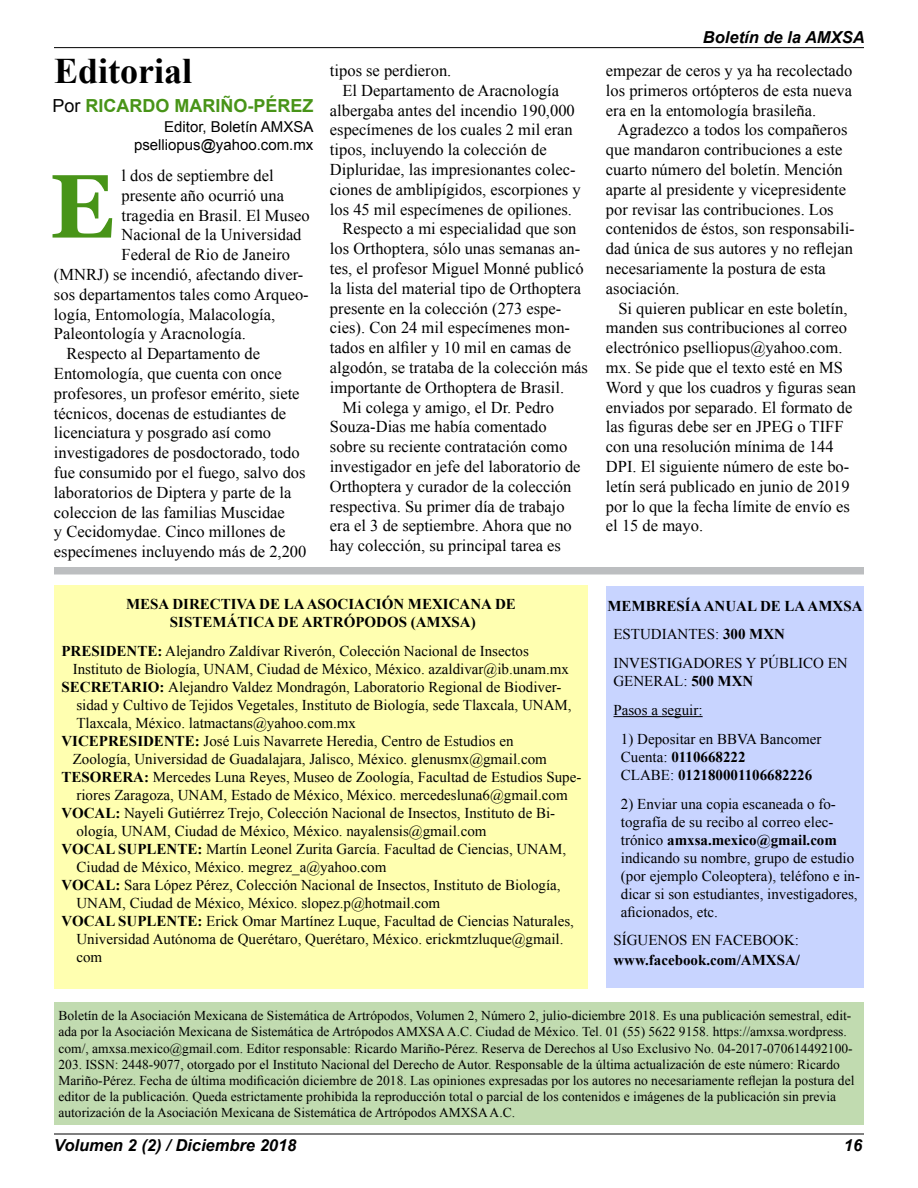
<style>
.page{position:relative;width:918px;height:1188px;background:#fff}
.page>*{position:absolute;margin:0;border:0;box-sizing:border-box;transform-origin:0 0}
.t1{font:700 90px "Georgia";color:#489418}
.t2{font:700 36px "Times New Roman";color:#000}
.t3{font:700 18px "Arial";color:#489418}
.t4{font:16.5px/19.8px "Times New Roman";color:#000}
.t5{font:italic 700 16.5px "Arial";color:#000}
.t6{font:15px/18px "Times New Roman";color:#000}
.t7{font:700 15px/18px "Times New Roman";color:#000;text-align:center}
.t8{font:15px/18px "Arial";color:#000;text-align:right}
.t9{font:13.5px/16.2px "Times New Roman";color:#000}
.s1{font-weight:400;color:#000}
.s2{font-weight:700}
</style>
<div class="page">
<hr style="left:54px;top:47px;width:810px;height:1px;background:#000">
<hr style="left:54px;top:1134px;width:810px;height:1px;background:#000">
<div style="left:54px;top:567px;width:810px;height:7px;background:#bcbec0"></div>
<div style="left:54px;top:585px;width:534px;height:403px;background:#ffffb0"></div>
<div style="left:606px;top:586px;width:258px;height:402px;background:#c8d4ff"></div>
<hr style="left:614px;top:716px;width:89px;height:1px;background:#000">
<div style="left:54px;top:1002px;width:810px;height:123px;background:#c1dbb0"></div>
<h2 class="t2" style="left:54px;top:46px;width:140px">Editorial</h2>
<p class="t3" style="left:52px;top:94px;width:262px"><span class="s1">Por</span> RICARDO MARIÑO-PÉREZ</p>
<p class="t8" style="left:134px;top:118px;width:181px">Editor, Boletín AMXSA pselliopus@yahoo.com.mx</p>
<p class="t4" style="left:122px;top:165px;width:154px">l dos de septiembre del</p>
<p class="t4" style="left:122px;top:185px;width:164px">presente año ocurrió una</p>
<p class="t4" style="left:122px;top:205px;width:190px">tragedia en Brasil. El Museo</p>
<p class="t4" style="left:122px;top:225px;width:182px">Nacional de la Universidad</p>
<p class="t4" style="left:122px;top:244px;width:170px">Federal de Rio de Janeiro</p>
<p class="t4" style="left:54px;top:264px;width:251px">(MNRJ) se incendió, afectando diver-</p>
<p class="t4" style="left:54px;top:284px;width:256px">sos departamentos tales como Arqueo-</p>
<p class="t4" style="left:54px;top:304px;width:223px">logía, Entomología, Malacología,</p>
<p class="t4" style="left:54px;top:324px;width:194px">Paleontología y Aracnología.</p>
<p class="t4" style="left:66px;top:343px;width:195px">Respecto al Departamento de</p>
<p class="t4" style="left:54px;top:363px;width:229px">Entomología, que cuenta con once</p>
<p class="t4" style="left:54px;top:383px;width:247px">profesores, un profesor emérito, siete</p>
<p class="t4" style="left:54px;top:403px;width:234px">técnicos, docenas de estudiantes de</p>
<p class="t4" style="left:54px;top:423px;width:219px">licenciatura y posgrado así como</p>
<p class="t4" style="left:54px;top:442px;width:247px">investigadores de posdoctorado, todo</p>
<p class="t4" style="left:54px;top:462px;width:253px">fue consumido por el fuego, salvo dos</p>
<p class="t4" style="left:54px;top:482px;width:239px">laboratorios de Diptera y parte de la</p>
<p class="t4" style="left:54px;top:502px;width:232px">coleccion de las familias Muscidae</p>
<p class="t4" style="left:54px;top:522px;width:233px">y Cecidomydae. Cinco millones de</p>
<p class="t4" style="left:54px;top:541px;width:254px">especímenes incluyendo más de 2,200</p>
<h1 class="t1" style="left:50px;top:139px;width:66px">E</h1>
<p class="t4" style="left:330px;top:60px;width:123px">tipos se perdieron.</p>
<p class="t4" style="left:342px;top:80px;width:218px">El Departamento de Aracnología</p>
<p class="t4" style="left:330px;top:100px;width:246px">albergaba antes del incendio 190,000</p>
<p class="t4" style="left:330px;top:120px;width:244px">especímenes de los cuales 2 mil eran</p>
<p class="t4" style="left:330px;top:139px;width:218px">tipos, incluyendo la colección de</p>
<p class="t4" style="left:330px;top:159px;width:247px">Dipluridae, las impresionantes colec-</p>
<p class="t4" style="left:330px;top:179px;width:252px">ciones de amblipígidos, escorpiones y</p>
<p class="t4" style="left:330px;top:199px;width:243px">los 45 mil especímenes de opiliones.</p>
<p class="t4" style="left:342px;top:219px;width:236px">Respecto a mi especialidad que son</p>
<p class="t4" style="left:330px;top:238px;width:252px">los Orthoptera, sólo unas semanas an-</p>
<p class="t4" style="left:330px;top:258px;width:255px">tes, el profesor Miguel Monné publicó</p>
<p class="t4" style="left:330px;top:278px;width:253px">la lista del material tipo de Orthoptera</p>
<p class="t4" style="left:330px;top:298px;width:233px">presente en la colección (273 espe-</p>
<p class="t4" style="left:330px;top:318px;width:242px">cies). Con 24 mil especímenes mon-</p>
<p class="t4" style="left:330px;top:337px;width:243px">tados en alfiler y 10 mil en camas de</p>
<p class="t4" style="left:330px;top:357px;width:259px">algodón, se trataba de la colección más</p>
<p class="t4" style="left:330px;top:377px;width:236px">importante de Orthoptera de Brasil.</p>
<p class="t4" style="left:342px;top:397px;width:213px">Mi colega y amigo, el Dr. Pedro</p>
<p class="t4" style="left:330px;top:417px;width:218px">Souza-Dias me había comentado</p>
<p class="t4" style="left:330px;top:436px;width:239px">sobre su reciente contratación como</p>
<p class="t4" style="left:330px;top:456px;width:252px">investigador en jefe del laboratorio de</p>
<p class="t4" style="left:330px;top:476px;width:243px">Orthoptera y curador de la colección</p>
<p class="t4" style="left:330px;top:496px;width:236px">respectiva. Su primer día de trabajo</p>
<p class="t4" style="left:330px;top:516px;width:243px">era el 3 de septiembre. Ahora que no</p>
<p class="t4" style="left:330px;top:535px;width:232px">hay colección, su principal tarea es</p>
<p class="t7" style="left:126px;top:595px;width:391px">MESA DIRECTIVA DE LA ASOCIACIÓN MEXICANA DE<br>SISTEMÁTICA DE ARTRÓPODOS (AMXSA)</p>
<p class="t6" style="left:61px;top:642px;width:469px"><span class="s2">PRESIDENTE:</span> Alejandro Zaldívar Riverón, Colección Nacional de Insectos</p>
<p class="t6" style="left:73px;top:660px;width:498px">Instituto de Biología, UNAM, Ciudad de México, México. azaldivar@ib.unam.mx</p>
<p class="t6" style="left:61px;top:678px;width:501px"><span class="s2">SECRETARIO:</span> Alejandro Valdez Mondragón, Laboratorio Regional de Biodiver-</p>
<p class="t6" style="left:76px;top:696px;width:497px">sidad y Cultivo de Tejidos Vegetales, Instituto de Biología, sede Tlaxcala, UNAM,</p>
<p class="t6" style="left:76px;top:714px;width:281px">Tlaxcala, México. latmactans@yahoo.com.mx</p>
<p class="t6" style="left:61px;top:732px;width:454px"><span class="s2">VICEPRESIDENTE:</span> José Luis Navarrete Heredia, Centro de Estudios en</p>
<p class="t6" style="left:73px;top:750px;width:476px">Zoología, Universidad de Guadalajara, Jalisco, México. glenusmx@gmail.com</p>
<p class="t6" style="left:61px;top:768px;width:521px"><span class="s2">TESORERA:</span> Mercedes Luna Reyes, Museo de Zoología, Facultad de Estudios Supe-</p>
<p class="t6" style="left:76px;top:786px;width:493px">riores Zaragoza, UNAM, Estado de México, México. mercedesluna6@gmail.com</p>
<p class="t6" style="left:61px;top:804px;width:495px"><span class="s2">VOCAL:</span> Nayeli Gutiérrez Trejo, Colección Nacional de Insectos, Instituto de Bi-</p>
<p class="t6" style="left:76px;top:822px;width:412px">ología, UNAM, Ciudad de México, México. nayalensis@gmail.com</p>
<p class="t6" style="left:61px;top:840px;width:506px"><span class="s2">VOCAL SUPLENTE:</span> Martín Leonel Zurita García. Facultad de Ciencias, UNAM,</p>
<p class="t6" style="left:76px;top:858px;width:312px">Ciudad de México, México. megrez_a@yahoo.com</p>
<p class="t6" style="left:61px;top:876px;width:501px"><span class="s2">VOCAL:</span> Sara López Pérez, Colección Nacional de Insectos, Instituto de Biología,</p>
<p class="t6" style="left:76px;top:894px;width:365px">UNAM, Ciudad de México, México. slopez.p@hotmail.com</p>
<p class="t6" style="left:61px;top:912px;width:514px"><span class="s2">VOCAL SUPLENTE:</span> Erick Omar Martínez Luque, Facultad de Ciencias Naturales,</p>
<p class="t6" style="left:76px;top:930px;width:489px">Universidad Autónoma de Querétaro, Querétaro, México. erickmtzluque@gmail.</p>
<p class="t6" style="left:76px;top:948px;width:27px">com</p>
<p class="t5" style="left:703px;top:26px;width:163px">Boletín de la AMXSA</p>
<p class="t4" style="left:606px;top:60px;width:248px;text-align:justify">empezar de ceros y ya ha recolectado los primeros ortópteros de esta nueva era en la entomología brasileña.</p>
<p class="t4" style="left:606px;top:120px;width:250px;text-indent:11px">Agradezco a todos los compañeros que mandaron contribuciones a este cuarto número del boletín. Mención aparte al presidente y vicepresidente por revisar las contribuciones. Los contenidos de éstos, son responsabili&shy;dad única de sus autores y no reflejan necesariamente la postura de esta asociación.</p>
<p class="t4" style="left:606px;top:298px;width:252px;text-indent:12px">Si quieren publicar en este boletín, manden sus contribuciones al correo electrónico pselliopus@yahoo.com. mx. Se pide que el texto esté en MS Word y que los cuadros y figuras sean enviados por separado. El formato de las figuras debe ser en JPEG o TIFF con una resolución mínima de 144<br>DPI. El siguiente número de este bo&shy;letín será publicado en junio de 2019 por lo que la fecha límite de envío es el 15 de mayo.</p>
<p class="t6" style="left:613px;top:591px;width:251px;line-height:28.8px;text-indent:-6px"><span class="s2">MEMBRESÍA ANUAL DE LA AMXSA<br></span>ESTUDIANTES: <span class="s2">300 MXN<br></span>INVESTIGADORES Y PÚBLICO EN</p>
<p class="t6" style="left:613px;top:667px;width:141px;line-height:28.8px">GENERAL: <span class="s2">500 MXN<br></span>Pasos a seguir:</p>
<p class="t6" style="left:621px;top:730px;width:202px">1) Depositar en BBVA Bancomer<br>Cuenta: <span class="s2">0110668222<br></span>CLABE: <span class="s2">012180001106682226</span></p>
<p class="t6" style="left:621px;top:794px;width:241px">2) Enviar una copia escaneada o fo&shy;tografía de su recibo al correo elec&shy;trónico <span class="s2">amxsa.mexico@gmail.com </span>indicando su nombre, grupo de estudio (por ejemplo Coleoptera), teléfono e in&shy;dicar si son estudiantes, investigadores, aficionados, etc.</p>
<p class="t6" style="left:613px;top:931px;width:187px">SÍGUENOS EN FACEBOOK:</p>
<p class="t7" style="left:613px;top:951px;width:188px">www.facebook.com/AMXSA/</p>
<p class="t9" style="left:58px;top:1007px;width:797px">Boletín de la Asociación Mexicana de Sistemática de Artrópodos, Volumen 2, Número 2, julio-diciembre 2018. Es una publicación semestral, edit&shy;ada por la Asociación Mexicana de Sistemática de Artrópodos AMXSA A.C. Ciudad de México. Tel. 01 (55) 5622 9158. https://amxsa.wordpress. com/, amxsa.mexico@gmail.com. Editor responsable: Ricardo Mariño-Pérez. Reserva de Derechos al Uso Exclusivo No. 04-2017-070614492100- 203. ISSN: 2448-9077, otorgado por el Instituto Nacional del Derecho de Autor. Responsable de la última actualización de este número: Ricardo Mariño-Pérez. Fecha de última modificación diciembre de 2018. Las opiniones expresadas por los autores no necesariamente reflejan la postura del editor de la publicación. Queda estrictamente prohibida la reproducción total o parcial de los contenidos e imágenes de la publicación sin previa autorización de la Asociación Mexicana de Sistemática de Artrópodos AMXSA A.C.</p>
<p class="t5" style="left:54px;top:1134px;width:244px">Volumen 2 (2) / Diciembre 2018</p>
<p class="t5" style="left:844px;top:1134px;width:20px">16</p>
</div>
